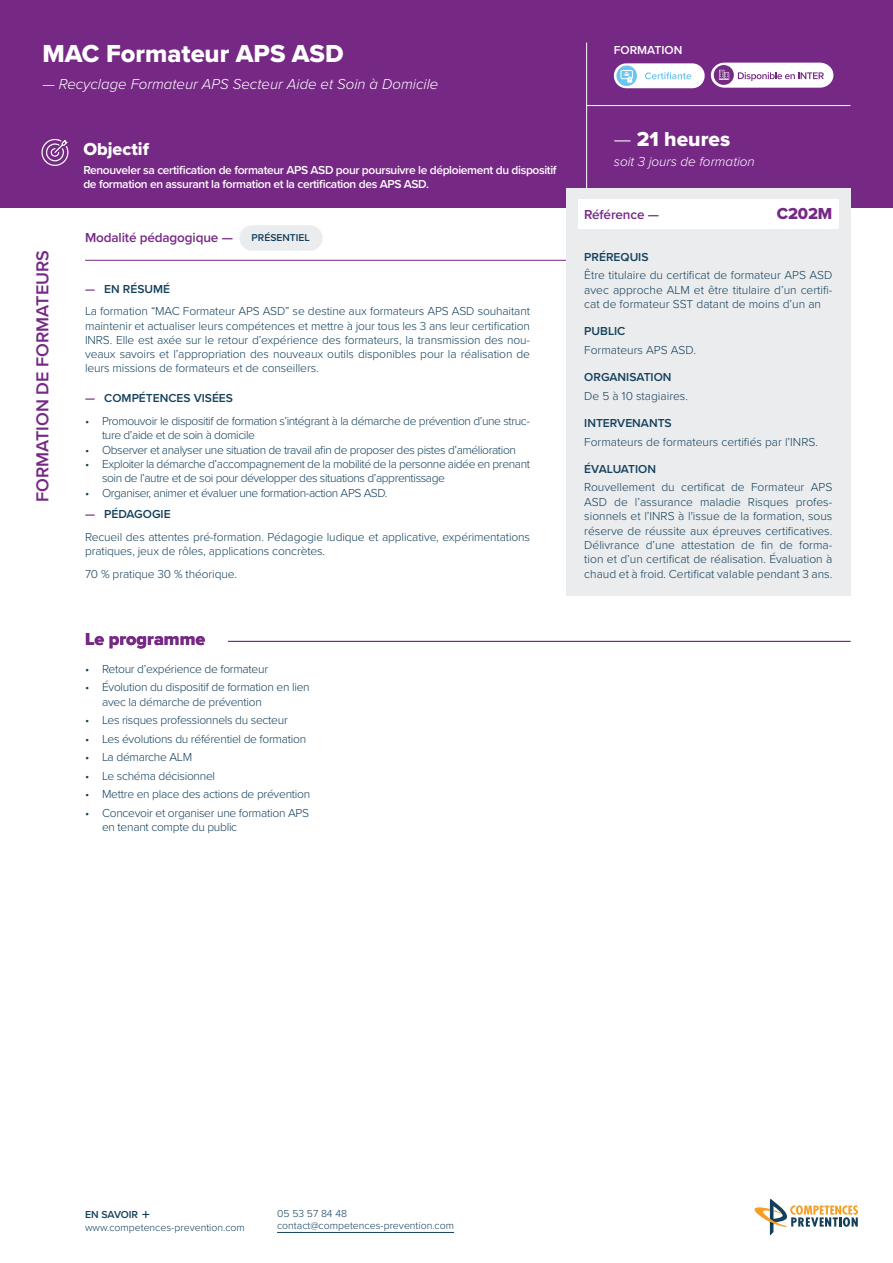
<style>
.page{position:relative;width:893px;height:1263px;background:#fff}
.page>*{position:absolute;margin:0;border:0;box-sizing:border-box;transform-origin:0 0}
.t1{font:25.5px "Proxima Nova Extrabld";color:#fff}
.t2{font:21px "Proxima Nova Extrabld";color:#fff}
.t3{font:600 18px "Proxima Nova";color:#762885}
.t4{font:18px "Proxima Nova Extrabld";color:#762885}
.t5{font:18px "Proxima Nova Extrabld";color:#fff}
.t6{font:16.5px "Proxima Nova Extrabld";letter-spacing:-.01em;color:#762885}
.t7{font:italic 300 15px "Proxima Nova";color:#fff}
.t8{font:600 13.5px "Proxima Nova";letter-spacing:-.01em;color:#762885}
.t9{font:italic 300 13.5px "Proxima Nova";color:#fff}
.t10{font:300 12px/14.4px "Proxima Nova";letter-spacing:-.025em;color:#14405b}
.t11{font:600 12px/14.4px "Proxima Nova";letter-spacing:-.03em;color:#fff}
.t12{font:300 12px "Proxima Nova";color:#14405b}
.t13{font:600 12px "Proxima Nova";color:#14405b}
.t14{font:600 12px "Proxima Nova";color:#fff}
.t15{font:300 10.5px/12.6px "Proxima Nova";color:#14405b}
.t16{font:600 10.5px "Proxima Nova";letter-spacing:-.005em;color:#14405b}
.t17{font:600 10.35px "Proxima Nova";color:#14405b}
.s1{font-weight:600;color:#762885}
.s2{font-weight:600}
.s3{color:#762885}
.s4{font-family:"Proxima Nova";font-weight:300}
</style>
<div class="page">
<div style="left:0;top:0;width:893px;height:207px;background:#762885"></div>
<hr style="left:586px;top:43px;width:1px;height:146px;background:#fff">
<hr style="left:586px;top:105px;width:264px;height:1px;background:#fff">
<hr style="left:228px;top:641px;width:622px;height:1px;background:#762885">
<hr style="left:85px;top:260px;width:481px;height:1px;background:#762885">
<div style="left:239px;top:225px;width:84px;height:26px;background:#eaecee;border-radius:13px"></div>
<div style="left:566px;top:188px;width:284px;height:408px;background:#eaecee"></div>
<div style="left:578px;top:200px;width:261px;height:29px;background:#fff"></div>
<svg style="left:42px;top:139px;width:27px;height:27px"></svg>
<div style="left:614px;top:63px;width:91px;height:25px;background:#fff;border-radius:12px"></div>
<svg style="left:645px;top:72px;width:46px;height:7px"></svg>
<div style="left:616px;top:66px;width:21px;height:20px;background:#6ac5f0;border-radius:50%"></div>
<svg style="left:620px;top:70px;width:13px;height:14px"></svg>
<svg style="left:711px;top:63px;width:122px;height:25px;background:#e0cee3"></svg>
<svg style="left:142px;top:1211px;width:7px;height:7px"></svg>
<hr style="left:277px;top:1232px;width:177px;height:1px;background:#14405b">
<svg style="left:754px;top:1199px;width:104px;height:36px"></svg>
<h1 class="t1" style="left:43px;top:43px;width:303px">MAC Formateur APS ASD</h1>
<p class="t7" style="left:43px;top:77px;width:397px">— Recyclage Formateur APS Secteur Aide et Soin à Domicile</p>
<h3 class="t3" style="left:35px;top:502px;width:254px;rotate:-90deg">FORMATION DE FORMATEURS</h3>
<h3 class="t5" style="left:83px;top:141px;width:67px">Objectif</h3>
<p class="t11" style="left:83px;top:162px;width:475px">Renouveler sa certification de formateur APS ASD pour poursuivre le déploiement du dispositif de formation en assurant la formation et la certification des APS ASD.</p>
<p class="t8" style="left:85px;top:230px;width:149px">Modalité pédagogique —</p>
<p class="t17" style="left:252px;top:232px;width:60px">PRÉSENTIEL</p>
<p class="t10" style="left:85px;top:277px;width:446px;line-height:22.8px"><span class="s1">—</span> <span class="s2">EN RÉSUMÉ<br></span>La formation “MAC Formateur APS ASD” se destine aux formateurs APS ASD souhaitant</p>
<p class="t10" style="left:85px;top:318px;width:447px;text-align:justify">maintenir et actualiser leurs compétences et mettre à jour tous les 3 ans leur certification INRS. Elle est axée sur le retour d’expérience des formateurs, la transmission des nou&shy;veaux savoirs et l’appropriation des nouveaux outils disponibles pour la réalisation de leurs missions de formateurs et de conseillers.</p>
<p class="t13" style="left:85px;top:392px;width:149px"><span class="s3">—</span> COMPÉTENCES VISÉES</p>
<p class="t10" style="left:102px;top:414px;width:429px;text-indent:-17px">• Promouvoir le dispositif de formation s’intégrant à la démarche de prévention d’une struc&shy;ture d’aide et de soin à domicile</p>
<p class="t10" style="left:85px;top:442px;width:432px">• Observer et analyser une situation de travail afin de proposer des pistes d’amélioration</p>
<p class="t10" style="left:102px;top:457px;width:429px;text-indent:-17px">• Exploiter la démarche d’accompagnement de la mobilité de la personne aidée en prenant soin de l’autre et de soi pour développer des situations d’apprentissage</p>
<p class="t10" style="left:85px;top:485px;width:304px">• Organiser, animer et évaluer une formation-action APS ASD.</p>
<p class="t10" style="left:85px;top:503px;width:447px;line-height:22.8px"><span class="s1">—</span> <span class="s2">PÉDAGOGIE<br></span>Recueil des attentes pré-formation. Pédagogie ludique et applicative, expérimentations</p>
<p class="t10" style="left:85px;top:540px;width:242px;line-height:22.8px">pratiques, jeux de rôles, applications concrètes.<br>70 % pratique 30 % théorique.</p>
<h3 class="t4" style="left:85px;top:631px;width:122px">Le programme</h3>
<p class="t10" style="left:85px;top:661px;width:185px">• Retour d’expérience de formateur</p>
<p class="t10" style="left:102px;top:680px;width:209px;text-indent:-17px">• Évolution du dispositif de formation en lien avec la démarche de prévention</p>
<p class="t10" style="left:85px;top:713px;width:204px">• Les risques professionnels du secteur</p>
<p class="t10" style="left:85px;top:731px;width:223px">• Les évolutions du référentiel de formation</p>
<p class="t10" style="left:85px;top:750px;width:109px">• La démarche ALM</p>
<p class="t10" style="left:85px;top:768px;width:132px">• Le schéma décisionnel</p>
<p class="t10" style="left:85px;top:787px;width:227px">• Mettre en place des actions de prévention</p>
<p class="t10" style="left:102px;top:805px;width:209px;text-indent:-17px">• Concevoir et organiser une formation APS en tenant compte du public</p>
<p class="t14" style="left:614px;top:43px;width:70px">FORMATION</p>
<h2 class="t2" style="left:614px;top:130px;width:118px"><span class="s4">—</span> 21 heures</h2>
<p class="t9" style="left:614px;top:155px;width:143px">soit 3 jours de formation</p>
<p class="t8" style="left:584px;top:207px;width:76px">Référence —</p>
<h3 class="t6" style="left:777px;top:207px;width:57px">C202M</h3>
<p class="t13" style="left:584px;top:250px;width:66px">PRÉREQUIS</p>
<p class="t10" style="left:584px;top:268px;width:250px;text-align:justify">Être titulaire du certificat de formateur APS ASD avec approche ALM et être titulaire d’un certifi&shy;cat de formateur SST datant de moins d’un an</p>
<p class="t13" style="left:584px;top:325px;width:43px">PUBLIC</p>
<p class="t12" style="left:584px;top:344px;width:113px">Formateurs APS ASD.</p>
<p class="t13" style="left:584px;top:371px;width:89px">ORGANISATION</p>
<p class="t12" style="left:584px;top:389px;width:105px">De 5 à 10 stagiaires.</p>
<p class="t13" style="left:584px;top:416px;width:89px">INTERVENANTS</p>
<p class="t12" style="left:584px;top:435px;width:235px">Formateurs de formateurs certifiés par l’INRS.</p>
<p class="t13" style="left:584px;top:462px;width:73px">ÉVALUATION</p>
<p class="t10" style="left:584px;top:480px;width:250px;text-align:justify">Rouvellement du certificat de Formateur APS ASD de l’assurance maladie Risques profes&shy;sionnels et l’INRS à l'issue de la formation, sous réserve de réussite aux épreuves certificatives.<br>Délivrance d’une attestation de fin de forma&shy;tion et d’un certificat de réalisation. Évaluation à chaud et à froid. Certificat valable pendant 3 ans.</p>
<p class="t16" style="left:85px;top:1209px;width:55px">EN SAVOIR</p>
<p class="t15" style="left:85px;top:1221px;width:161px">www.competences-prevention.com</p>
<p class="t15" style="left:277px;top:1207px;width:178px">05 53 57 84 48 contact@competences-prevention.com</p>
</div>
